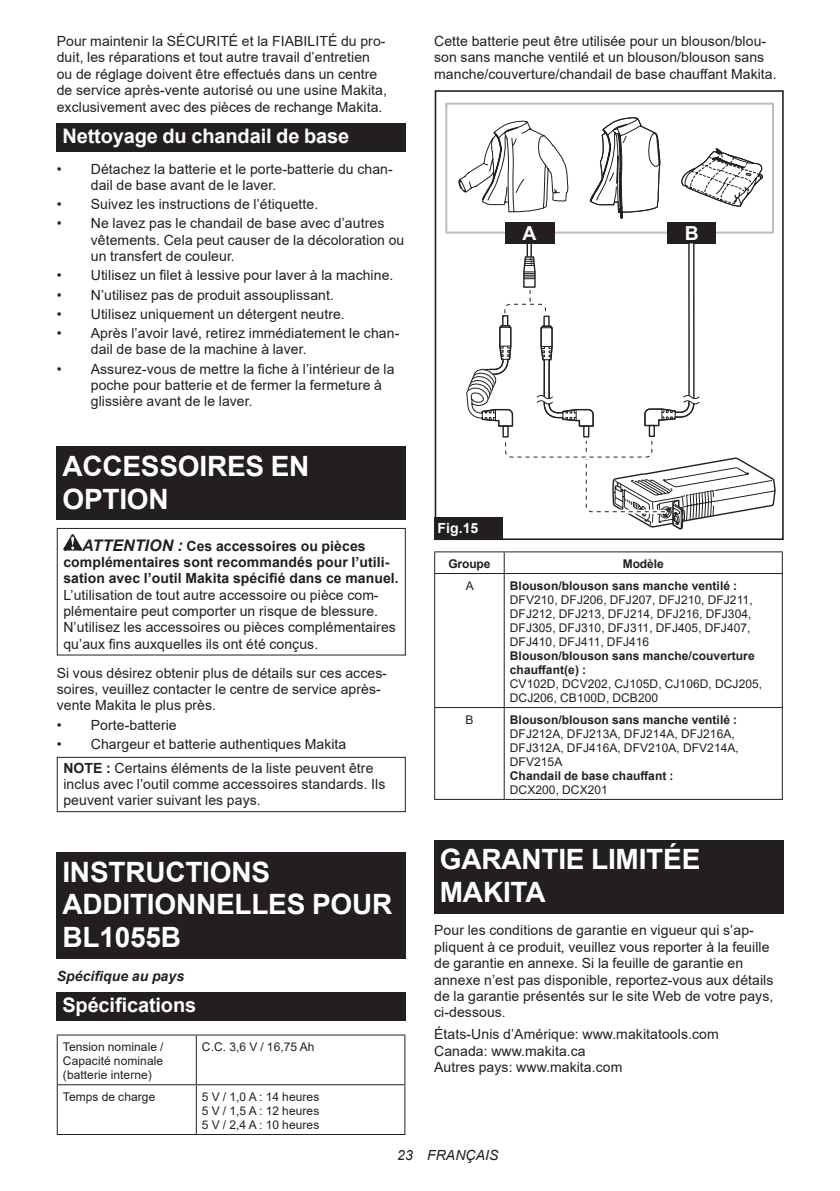
<style>
.page{position:relative;width:840px;height:1191px;background:#fff}
.page>*{position:absolute;margin:0;border:0;box-sizing:border-box;transform-origin:0 0}
.t1{font:700 28px/32.8px "Arial";letter-spacing:-.01em;color:#fff}
.t2{font:700 20px "Arial";letter-spacing:-.01em;color:#fff}
.t3{font:700 19.4px "Arial";color:#fff}
.t4{font:14px/16.4px "Arial";letter-spacing:.005em;color:#231f20}
.t5{font:700 14px/16.4px "Arial";letter-spacing:.005em;color:#231f20}
.t6{font:italic 700 14px "Arial";letter-spacing:.005em;color:#231f20}
.t7{font:italic 14px "Arial";letter-spacing:.005em;color:#231f20}
.t8{font:700 14px "Arial";color:#fff}
.t9{font:12px/14px "Arial";letter-spacing:.005em;color:#231f20}
.t10{font:700 12px/14px "Arial";letter-spacing:.005em;color:#231f20}
.s1{font-style:italic;font-size:16px}
.s2{font-weight:700}
</style>
<div class="page">
<div style="left:57px;top:123px;width:348px;height:28px;background:#231f20"></div>
<div style="left:57px;top:446px;width:348px;height:74px;background:#231f20"></div>
<svg style="left:63px;top:534px;width:19px;height:16px"></svg>
<div style="left:57px;top:528px;width:348px;height:127px;border:1px solid #231f20"></div>
<div style="left:57px;top:757px;width:348px;height:55px;border:1px solid #231f20"></div>
<div style="left:57px;top:852px;width:348px;height:106px;background:#231f20"></div>
<div style="left:57px;top:991px;width:348px;height:29px;background:#231f20"></div>
<hr style="left:57px;top:1034px;width:139px;height:1px;background:#231f20">
<hr style="left:57px;top:1035px;width:1px;height:49px;background:#231f20">
<hr style="left:196px;top:1034px;width:209px;height:1px;background:#231f20">
<hr style="left:196px;top:1035px;width:1px;height:49px;background:#231f20">
<hr style="left:404px;top:1035px;width:1px;height:49px;background:#231f20">
<hr style="left:57px;top:1084px;width:139px;height:1px;background:#231f20">
<hr style="left:57px;top:1085px;width:1px;height:49px;background:#231f20">
<hr style="left:196px;top:1084px;width:209px;height:1px;background:#231f20">
<hr style="left:196px;top:1085px;width:1px;height:49px;background:#231f20">
<hr style="left:404px;top:1085px;width:1px;height:49px;background:#231f20">
<hr style="left:57px;top:1134px;width:139px;height:1px;background:#231f20">
<hr style="left:196px;top:1134px;width:209px;height:1px;background:#231f20">
<div style="left:445px;top:103px;width:328px;height:131px;border:2px solid #bcbdc0"></div>
<svg style="left:589px;top:117px;width:71px;height:102px"></svg>
<svg style="left:458px;top:121px;width:110px;height:91px"></svg>
<svg style="left:681px;top:148px;width:81px;height:59px"></svg>
<div style="left:505px;top:222px;width:49px;height:21px;background:#231f20"></div>
<div style="left:666px;top:222px;width:49px;height:21px;background:#231f20"></div>
<svg style="left:466px;top:242px;width:310px;height:288px"></svg>
<div style="left:434px;top:512px;width:74px;height:28px;background:#fff"></div>
<div style="left:434px;top:90px;width:349px;height:450px;border:2px solid #231f20"></div>
<div style="left:434px;top:517px;width:68px;height:23px;background:#231f20"></div>
<hr style="left:434px;top:551px;width:70px;height:1px;background:#231f20">
<svg style="left:434px;top:552px;width:1px;height:21px"></svg>
<hr style="left:504px;top:551px;width:278px;height:1px;background:#231f20">
<svg style="left:503px;top:552px;width:1px;height:21px"></svg>
<svg style="left:781px;top:552px;width:1px;height:21px"></svg>
<hr style="left:434px;top:573px;width:70px;height:1px;background:#231f20">
<hr style="left:434px;top:574px;width:1px;height:133px;background:#231f20">
<hr style="left:504px;top:573px;width:278px;height:1px;background:#231f20">
<hr style="left:503px;top:574px;width:1px;height:133px;background:#231f20">
<hr style="left:781px;top:574px;width:1px;height:133px;background:#231f20">
<hr style="left:434px;top:707px;width:70px;height:1px;background:#231f20">
<hr style="left:434px;top:708px;width:1px;height:91px;background:#231f20">
<hr style="left:504px;top:707px;width:278px;height:1px;background:#231f20">
<hr style="left:503px;top:708px;width:1px;height:91px;background:#231f20">
<hr style="left:781px;top:708px;width:1px;height:91px;background:#231f20">
<hr style="left:434px;top:799px;width:70px;height:1px;background:#231f20">
<hr style="left:504px;top:799px;width:278px;height:1px;background:#231f20">
<div style="left:434px;top:839px;width:348px;height:74px;background:#231f20"></div>
<p class="t4" style="left:57px;top:33px;width:331px">Pour maintenir la SÉCURITÉ et la FIABILITÉ du pro&shy;duit, les réparations et tout autre travail d’entretien ou de réglage doivent être effectués dans un centre de service après-vente autorisé ou une usine Makita, exclusivement avec des pièces de rechange Makita.</p>
<h2 class="t2" style="left:62px;top:122px;width:288px">Nettoyage du chandail de base</h2>
<p class="t4" style="left:91px;top:160px;width:303px;text-indent:-34px">• Détachez la batterie et le porte-batterie du chan&shy;dail de base avant de le laver.</p>
<p class="t4" style="left:57px;top:196px;width:263px">• Suivez les instructions de l’étiquette.</p>
<p class="t4" style="left:91px;top:215px;width:315px;text-indent:-34px">• Ne lavez pas le chandail de base avec d’autres vêtements. Cela peut causer de la décoloration ou un transfert de couleur.</p>
<p class="t4" style="left:57px;top:267px;width:338px">• Utilisez un filet à lessive pour laver à la machine.</p>
<p class="t4" style="left:57px;top:286px;width:278px">• N’utilisez pas de produit assouplissant.</p>
<p class="t4" style="left:57px;top:305px;width:289px">• Utilisez uniquement un détergent neutre.</p>
<p class="t4" style="left:91px;top:325px;width:310px;text-indent:-34px">• Après l’avoir lavé, retirez immédiatement le chan&shy;dail de base de la machine à laver.</p>
<p class="t4" style="left:91px;top:360px;width:305px;text-indent:-34px">• Assurez-vous de mettre la fiche à l’intérieur de la poche pour batterie et de fermer la fermeture à glissière avant de le laver.</p>
<h1 class="t1" style="left:62px;top:450px;width:248px">ACCESSOIRES EN<br>OPTION</h1>
<p class="t5" style="left:63px;top:537px;width:336px;text-indent:19px"><span class="s1">ATTENTION :</span> Ces accessoires ou pièces complémentaires sont recommandés pour l’utili&shy;sation avec l’outil Makita spécifié dans ce manuel.</p>
<p class="t4" style="left:63px;top:586px;width:334px">L’utilisation de tout autre accessoire ou pièce com&shy;plémentaire peut comporter un risque de blessure.<br>N’utilisez les accessoires ou pièces complémentaires qu’aux fins auxquelles ils ont été conçus.</p>
<p class="t4" style="left:57px;top:664px;width:331px">Si vous désirez obtenir plus de détails sur ces acces&shy;soires, veuillez contacter le centre de service après&shy;vente Makita le plus près.</p>
<p class="t4" style="left:57px;top:716px;width:121px">• Porte-batterie</p>
<p class="t4" style="left:63px;top:732px;width:311px;line-height:23.8px;text-indent:-7px">• Chargeur et batterie authentiques Makita<br><span class="s2">NOTE :</span> Certains éléments de la liste peuvent être</p>
<p class="t4" style="left:63px;top:776px;width:323px">inclus avec l’outil comme accessoires standards. Ils peuvent varier suivant les pays.</p>
<h1 class="t1" style="left:62px;top:855px;width:331px">INSTRUCTIONS<br>ADDITIONNELLES POUR<br>BL1055B</h1>
<p class="t6" style="left:57px;top:966px;width:129px">Spécifique au pays</p>
<h2 class="t2" style="left:62px;top:990px;width:135px">Spécifications</h2>
<p class="t9" style="left:63px;top:1039px;width:102px;text-align:justify">Tension nominale / Capacité nominale (batterie interne)</p>
<p class="t9" style="left:202px;top:1039px;width:114px">C.C. 3,6 V / 16,75 Ah</p>
<p class="t9" style="left:63px;top:1089px;width:94px">Temps de charge</p>
<p class="t9" style="left:202px;top:1089px;width:119px;text-align:justify">5 V / 1,0 A : 14 heures 5 V / 1,5 A : 12 heures 5 V / 2,4 A : 10 heures</p>
<p class="t4" style="left:434px;top:33px;width:344px">Cette batterie peut être utilisée pour un blouson/blou&shy;son sans manche ventilé et un blouson/blouson sans manche/couverture/chandail de base chauffant Makita.</p>
<h3 class="t3" style="left:522px;top:220px;width:15px">A</h3>
<h3 class="t3" style="left:684px;top:219px;width:15px">B</h3>
<p class="t8" style="left:437px;top:518px;width:42px">Fig.15</p>
<p class="t10" style="left:448px;top:557px;width:44px">Groupe</p>
<p class="t10" style="left:622px;top:557px;width:42px">Modèle</p>
<p class="t9" style="left:465px;top:578px;width:10px">A</p>
<p class="t10" style="left:509px;top:578px;width:229px">Blouson/blouson sans manche ventilé :</p>
<p class="t9" style="left:509px;top:592px;width:244px">DFV210, DFJ206, DFJ207, DFJ210, DFJ211, DFJ212, DFJ213, DFJ214, DFJ216, DFJ304, DFJ305, DFJ310, DFJ311, DFJ405, DFJ407, DFJ410, DFJ411, DFJ416</p>
<p class="t10" style="left:509px;top:648px;width:246px">Blouson/blouson sans manche/couverture chauffant(e) :</p>
<p class="t9" style="left:509px;top:676px;width:254px">CV102D, DCV202, CJ105D, CJ106D, DCJ205,<br>DCJ206, CB100D, DCB200</p>
<p class="t9" style="left:465px;top:712px;width:10px">B</p>
<p class="t10" style="left:509px;top:712px;width:229px">Blouson/blouson sans manche ventilé :</p>
<p class="t9" style="left:509px;top:726px;width:230px">DFJ212A, DFJ213A, DFJ214A, DFJ216A,<br>DFJ312A, DFJ416A, DFV210A, DFV214A,<br>DFV215A</p>
<p class="t10" style="left:509px;top:768px;width:165px">Chandail de base chauffant :</p>
<p class="t9" style="left:509px;top:782px;width:99px">DCX200, DCX201</p>
<h1 class="t1" style="left:439px;top:843px;width:262px">GARANTIE LIMITÉE<br>MAKITA</h1>
<p class="t4" style="left:434px;top:922px;width:340px">Pour les conditions de garantie en vigueur qui s’ap&shy;pliquent à ce produit, veuillez vous reporter à la feuille de garantie en annexe. Si la feuille de garantie en annexe n’est pas disponible, reportez-vous aux détails de la garantie présentés sur le site Web de votre pays, ci-dessous.</p>
<p class="t4" style="left:434px;top:1026px;width:286px">États-Unis d’Amérique: www.makitatools.com<br>Canada: www.makita.ca<br>Autres pays: www.makita.com</p>
<p class="t7" style="left:397px;top:1146px;width:103px">23 FRANÇAIS</p>
</div>
